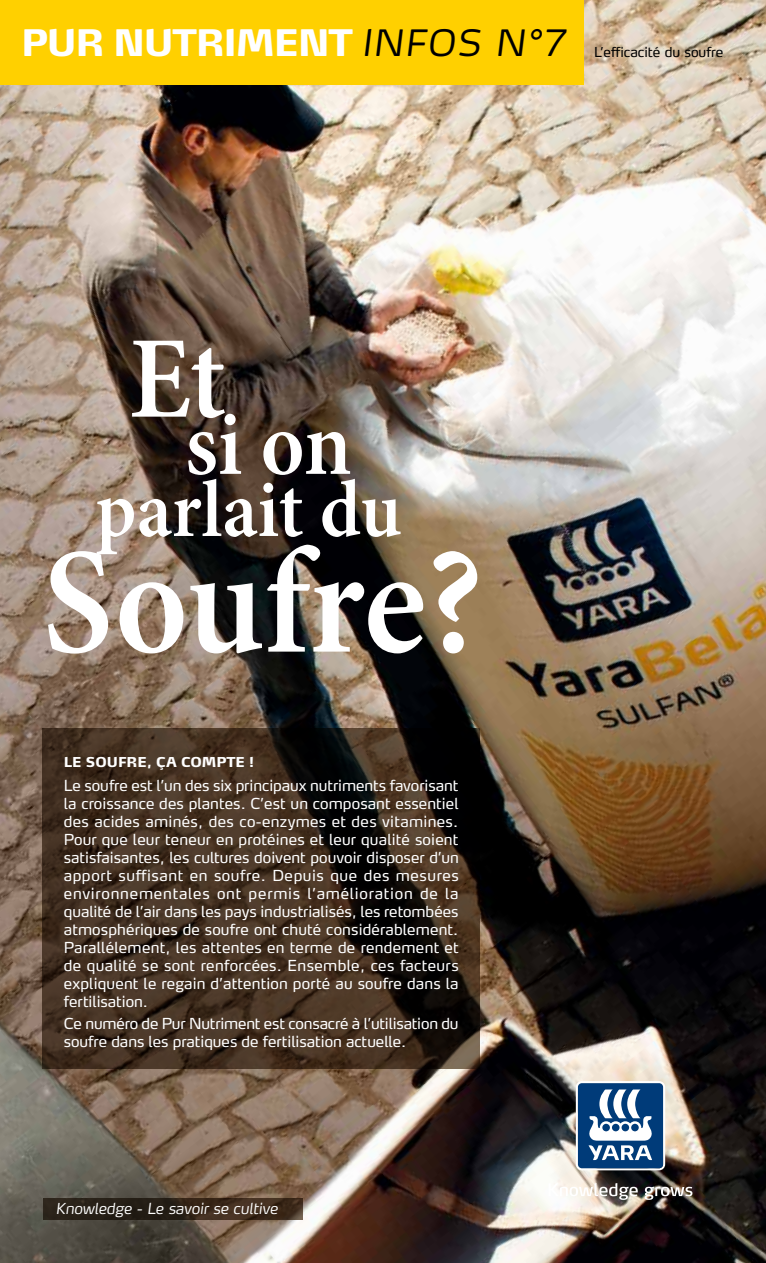
<style>
.page{position:relative;width:766px;height:1263px;background:#fff}
.page>*{position:absolute;margin:0;border:0;box-sizing:border-box;transform-origin:0 0}
.t1{font:600 condensed 153.45px "Minion Pro";color:#fff}
.t2{font:600 condensed 118.2px "Minion Pro";color:#fff}
.t3{font:600 condensed 92.55px "Minion Pro";color:#fff}
.t4{font:600 condensed 82.05px "Minion Pro";letter-spacing:-.005em;color:#fff}
.t5{font:800 36.15px "Yara Max LF";letter-spacing:-.035em;color:#fff}
.t6{font:15px/18px "Yara Max LF";color:#fff;text-align:justify}
.t7{font:italic 300 15px "Yara Max LF";color:#fff}
.t8{font:13.5px "Yara Max LF";color:#000}
.t9{font:800 13.5px "Yara Max LF";color:#fff}
.s1{font-weight:300;font-style:italic;font-size:36px;color:#000}
</style>
<div class="page">
<img style="left:0;top:0;width:765px;height:1263px">
<svg style="left:43px;top:728px;width:436px;height:341px;background:#38291c"></svg>
<svg style="left:575px;top:1081px;width:90px;height:89px"></svg>
<svg style="left:548px;top:1183px;width:89px;height:17px"></svg>
<svg style="left:644px;top:1187px;width:48px;height:13px"></svg>
<svg style="left:43px;top:1198px;width:260px;height:21px;background:#312519"></svg>
<div style="left:0;top:0;width:583px;height:85px;background:#ffd000"></div>
<h3 class="t5" style="left:21px;top:20px;width:544px">PUR NUTRIMENT <span class="s1">infos n °7</span></h3>
<p class="t8" style="left:594px;top:43px;width:131px">L’efficacité du soufre</p>
<h2 class="t2" style="left:129px;top:308px;width:98px">Et</h2>
<h3 class="t3" style="left:185px;top:389px;width:168px">si on</h3>
<h3 class="t4" style="left:96px;top:461px;width:307px">parlait du</h3>
<h1 class="t1" style="left:43px;top:511px;width:442px">Soufre?</h1>
<p class="t9" style="left:64px;top:753px;width:191px">LE SOUFRE, ÇA COMPTE !</p>
<p class="t6" style="left:64px;top:776px;width:396px">Le soufre est l’un des six principaux nutriments favorisant la croissance des plantes. C’est un composant essentiel des acides aminés, des co-enzymes et des vitamines.<br>Pour que leur teneur en protéines et leur qualité soient satisfaisantes, les cultures doivent pouvoir disposer d’un apport suffisant en soufre. Depuis que des mesures environnementales ont permis l’amélioration de la qualité de l’air dans les pays industrialisés, les retombées atmosphériques de soufre ont chuté considérablement.<br>Parallélement, les attentes en terme de rendement et de qualité se sont renforcées. Ensemble, ces facteurs expliquent le regain d’attention porté au soufre dans la fertilisation.</p>
<p class="t6" style="left:64px;top:1015px;width:396px">Ce numéro de Pur Nutriment est consacré à l’utilisation du soufre dans les pratiques de fertilisation actuelle.</p>
<p class="t7" style="left:56px;top:1199px;width:223px">Knowledge - Le savoir se cultive</p>
</div>
